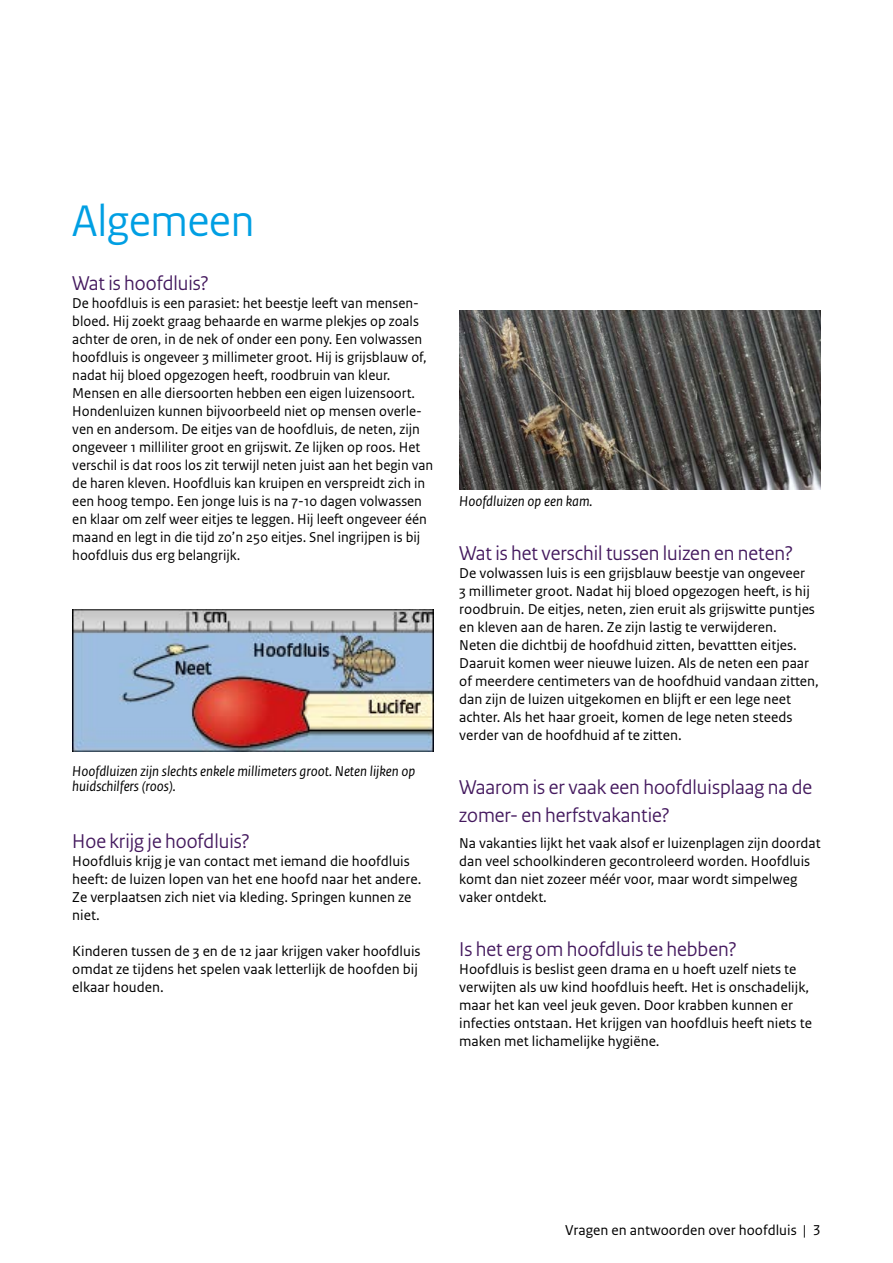
<style>
.page{position:relative;width:893px;height:1263px;background:#fff}
.page>*{position:absolute;margin:0;border:0;box-sizing:border-box;transform-origin:0 0}
._00_RIVM_Hoofdstukko{font:46.5px "Rijksoverheid Sans Heading";color:#009fe3}
._04_RIVM_Paragraafko{font:21px/28.5px "Rijksoverheid Sans Heading";color:#44195e}
._10_RIVM_Broodtekst{font:15px/18px "Rijksoverheid Sans Text";color:#000}
._13_RIVM_Fotobijschr{font:italic 15px/15px "Rijksoverheid Sans Text";color:#000}
</style>
<div class="page">
<img style="left:72px;top:609px;width:362px;height:142px">
<img style="left:459px;top:311px;width:362px;height:178px">
<p class="_00_RIVM_Hoofdstukko" style="left:72px;top:194px;width:184px">Algemeen</p>
<p class="_04_RIVM_Paragraafko" style="left:72px;top:269px;width:138px">Wat is hoofdluis?</p>
<p class="_10_RIVM_Broodtekst" style="left:72px;top:294px;width:362px">De hoofdluis is een parasiet: het beestje leeft van mensen&shy;bloed. Hij zoekt graag behaarde en warme plekjes op zoals achter de oren, in de nek of onder een pony. Een volwassen hoofdluis is ongeveer 3 millimeter groot. Hij is grijsblauw of, nadat hij bloed opgezogen heeft, roodbruin van kleur.<br>Mensen en alle diersoorten hebben een eigen luizensoort.<br>Hondenluizen kunnen bijvoorbeeld niet op mensen overle&shy;ven en andersom. De eitjes van de hoofdluis, de neten, zijn ongeveer 1 milliliter groot en grijswit. Ze lijken op roos. Het verschil is dat roos los zit terwijl neten juist aan het begin van de haren kleven. Hoofdluis kan kruipen en verspreidt zich in een hoog tempo. Een jonge luis is na 7-10 dagen volwassen en klaar om zelf weer eitjes te leggen. Hij leeft ongeveer één maand en legt in die tijd zo’n 250 eitjes. Snel ingrijpen is bij hoofdluis dus erg belangrijk.</p>
<p class="_13_RIVM_Fotobijschr" style="left:72px;top:764px;width:345px">Hoofdluizen zijn slechts enkele millimeters groot. Neten lijken op huidschilfers (roos).</p>
<p class="_04_RIVM_Paragraafko" style="left:72px;top:827px;width:179px">Hoe krijg je hoofdluis?</p>
<p class="_10_RIVM_Broodtekst" style="left:72px;top:852px;width:351px">Hoofdluis krijg je van contact met iemand die hoofdluis heeft: de luizen lopen van het ene hoofd naar het andere.<br>Ze verplaatsen zich niet via kleding. Springen kunnen ze niet.</p>
<p class="_10_RIVM_Broodtekst" style="left:72px;top:942px;width:350px">Kinderen tussen de 3 en de 12 jaar krijgen vaker hoofdluis omdat ze tijdens het spelen vaak letterlijk de hoofden bij elkaar houden.</p>
<p class="_13_RIVM_Fotobijschr" style="left:459px;top:494px;width:135px">Hoofdluizen op een kam.</p>
<p class="_04_RIVM_Paragraafko" style="left:459px;top:539px;width:335px">Wat is het verschil tussen luizen en neten?</p>
<p class="_10_RIVM_Broodtekst" style="left:459px;top:564px;width:357px">De volwassen luis is een grijsblauw beestje van ongeveer 3 millimeter groot. Nadat hij bloed opgezogen heeft, is hij roodbruin. De eitjes, neten, zien eruit als grijswitte puntjes en kleven aan de haren. Ze zijn lastig te verwijderen.</p>
<p class="_10_RIVM_Broodtekst" style="left:459px;top:636px;width:361px">Neten die dichtbij de hoofdhuid zitten, bevattten eitjes.<br>Daaruit komen weer nieuwe luizen. Als de neten een paar of meerdere centimeters van de hoofdhuid vandaan zitten, dan zijn de luizen uitgekomen en blijft er een lege neet achter. Als het haar groeit, komen de lege neten steeds verder van de hoofdhuid af te zitten.</p>
<p class="_04_RIVM_Paragraafko" style="left:459px;top:773px;width:354px">Waarom is er vaak een hoofdluisplaag na de zomer- en herfstvakantie?</p>
<p class="_10_RIVM_Broodtekst" style="left:459px;top:834px;width:363px">Na vakanties lijkt het vaak alsof er luizenplagen zijn doordat dan veel schoolkinderen gecontroleerd worden. Hoofdluis komt dan niet zozeer méér voor, maar wordt simpelweg vaker ontdekt.</p>
<p class="_04_RIVM_Paragraafko" style="left:459px;top:935px;width:279px">Is het erg om hoofdluis te hebben?</p>
<p class="_10_RIVM_Broodtekst" style="left:459px;top:960px;width:354px">Hoofdluis is beslist geen drama en u hoeft uzelf niets te verwijten als uw kind hoofdluis heeft. Het is onschadelijk, maar het kan veel jeuk geven. Door krabben kunnen er infecties ontstaan. Het krijgen van hoofdluis heeft niets te maken met lichamelijke hygiëne.</p>
<p class="_10_RIVM_Broodtekst" style="left:565px;top:1221px;width:257px">Vragen en antwoorden over hoofdluis | 3</p>
</div>
